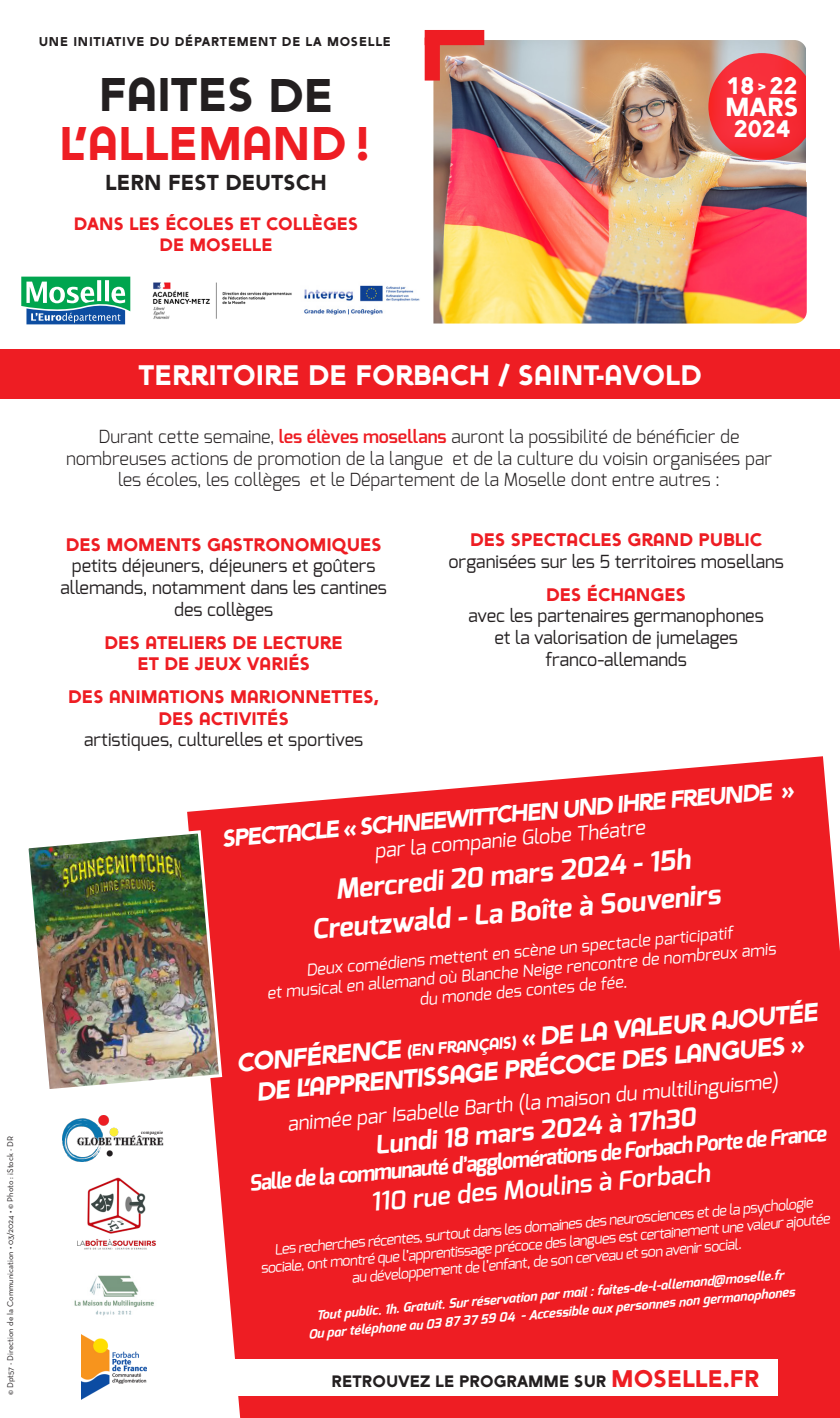
<style>
.page{position:relative;width:840px;height:1418px;background:#fff}
.page>*{position:absolute;margin:0;border:0;box-sizing:border-box;transform-origin:0 0}
.t1{font:46.8px "Arya Single";color:#ee1d23}
.t2{font:46.8px "Arya Single";color:#231f20}
.t3{font:28px "Arya Single";color:#fff}
.t4{font:700 27.2px "Exo";color:#fff}
.t5{font:26px "Arya Single";color:#fff}
.t6{font:25.4px/30.6px "Arya Single";color:#fff;text-align:center}
.t7{font:600 25.4px "Exo";color:#fff}
.t8{font:700 25.4px "Exo";color:#fff}
.t9{font:23.8px "Arya Single";color:#fff}
.t10{font:23.6px "Arya Single";color:#fff}
.t11{font:700 21.8px "Exo";color:#fff;scale:.94 1}
.t12{font:21.4px "Arya Single";color:#231f20}
.t13{font:20px "Exo";color:#fff}
.t14{font:18px/21.6px "Exo";color:#231f20;text-align:center}
.t15{font:300 18px/21.6px "Exo";color:#231f20;text-align:center}
.t16{font:18px/21.6px "Arya Single";color:#ee1d23;text-align:center}
.t17{font:17.8px/21.2px "Arya Single";color:#ee1d23;text-align:center}
.t18{font:16.4px "Exo";color:#fff}
.t19{font:16.4px "Arya Single";color:#231f20}
.t20{font:14.6px "Exo";color:#fff}
.t21{font:italic 700 12.8px/18.2px "Exo";color:#fff;text-align:center}
.t22{font:12.6px "Arya Single";letter-spacing:.06em;color:#231f20}
.t23{font:8.4px "Neutra Text";color:#231f20}
.s1{font-size:13.6px}
.s2{font-weight:600;color:#ee1d23}
.s3{font-family:"Arya Single";color:#ee1d23}
.s4{font-family:"Exo";color:#231f20}
.s5{font-size:16.4px}
.s6{font-size:23.8px;color:#ee1d23}
</style>
<div class="page">
<div style="left:0;top:350px;width:839px;height:49px;background:#ee1d23"></div>
<svg style="left:187px;top:756px;width:652px;height:661px;fill:#ee1d23"></svg>
<img style="left:28px;top:828px;width:196px;height:265px">
<img style="left:433px;top:40px;width:373px;height:283px">
<img style="left:152px;top:282px;width:140px;height:37px">
<svg style="left:21px;top:276px;width:109px;height:48px"></svg>
<div style="left:708px;top:53px;width:107px;height:107px;background:linear-gradient(to bottom,#f8323d,#f42730);border-radius:50%"></div>
<div style="left:806px;top:28px;width:33px;height:154px;background:#fff"></div>
<div style="left:424px;top:38px;width:15px;height:43px;background:#ee1d23"></div>
<div style="left:424px;top:30px;width:60px;height:15px;background:#ee1d23"></div>
<img style="left:304px;top:285px;width:116px;height:30px">
<img style="left:62px;top:1115px;width:102px;height:46px">
<img style="left:77px;top:1177px;width:79px;height:73px">
<img style="left:74px;top:1275px;width:80px;height:41px">
<img style="left:82px;top:1334px;width:64px;height:65px">
<div style="left:216px;top:1358px;width:561px;height:37px;background:#fff"></div>
<p class="t22" style="left:39px;top:34px;width:353px">UNE INITIATIVE DU DÉPARTEMENT DE LA MOSELLE</p>
<p class="t2" style="left:99px;top:65px;width:235px">FAITES DE</p>
<p class="t1" style="left:59px;top:114px;width:315px">L’ALLEMAND!</p>
<p class="t12" style="left:105px;top:169px;width:223px">LERN FEST DEUTSCH</p>
<p class="t17" style="left:74px;top:213px;width:286px">DANS LES ÉCOLES ET COLLÈGES<br>DE MOSELLE</p>
<p class="t9" style="left:726px;top:71px;width:73px">18<span class="s1">&gt;</span>22</p>
<p class="t5" style="left:724px;top:91px;width:75px">MARS</p>
<p class="t9" style="left:733px;top:114px;width:58px">2024</p>
<p class="t23" style="left:5px;top:1395px;width:261px;rotate:-90deg">© Dpt57 - Direction de la Communication • 03/2024 • © Photo : iStock - DR</p>
<p class="t3" style="left:138px;top:358px;width:564px">TERRITOIRE DE FORBACH / SAINT-AVOLD</p>
<p class="t15" style="left:66px;top:426px;width:707px">Durant cette semaine, <span class="s2">les élèves mosellans</span> auront la possibilité de bénéficier de nombreuses actions de promotion de la langue et de la culture du voisin organisées par les écoles, les collèges et le Département de la Moselle dont entre autres :</p>
<p class="t14" style="left:60px;top:533px;width:328px"><span class="s3">DES MOMENTS GASTRONOMIQUES </span>petits déjeuners, déjeuners et goûters allemands, notamment dans les cantines des collèges</p>
<p class="t16" style="left:105px;top:631px;width:240px">DES ATELIERS DE LECTURE<br>ET DE JEUX VARIÉS</p>
<p class="t16" style="left:68px;top:686px;width:312px">DES ANIMATIONS MARIONNETTES,<br>DES ACTIVITÉS<br><span class="s4">artistiques, culturelles et sportives</span></p>
<p class="t14" style="left:448px;top:529px;width:337px"><span class="s3">DES SPECTACLES GRAND PUBLIC </span>organisées sur les 5 territoires mosellans</p>
<p class="t14" style="left:468px;top:583px;width:297px"><span class="s3">DES ÉCHANGES<br></span>avec les partenaires germanophones et la valorisation de jumelages franco-allemands</p>
<p class="t10" style="left:220px;top:824px;width:575px;rotate:-5deg">SPECTACLE « SCHNEEWITTCHEN UND IHRE FREUNDE »</p>
<p class="t13" style="left:373px;top:838px;width:273px;rotate:-5deg">par la companie Globe Théatre</p>
<p class="t4" style="left:334px;top:872px;width:357px;rotate:-5deg">Mercredi 20 mars 2024 - 15h</p>
<p class="t4" style="left:310px;top:912px;width:411px;rotate:-5deg">Creutzwald - La Boîte à Souvenirs</p>
<p class="t18" style="left:305px;top:959px;width:430px;rotate:-5deg">Deux comédiens mettent en scène un spectacle participatif</p>
<p class="t18" style="left:266px;top:982px;width:512px;rotate:-5deg">et musical en allemand où Blanche Neige rencontre de nombreux amis</p>
<p class="t18" style="left:418px;top:989px;width:210px;rotate:-5deg">du monde des contes de fée.</p>
<p class="t6" style="left:235px;top:1047px;width:585px;rotate:-5deg">CONFÉRENCE <span class="s5">(EN FRANÇAIS)</span> « DE LA VALEUR AJOUTÉE<br>DE L’APPRENTISSAGE PRÉCOCE DES LANGUES »</p>
<p class="t13" style="left:286px;top:1110px;width:494px;rotate:-5deg">animée par Isabelle Barth (la maison du multilinguisme)</p>
<p class="t8" style="left:373px;top:1128px;width:323px;rotate:-5deg">Lundi 18 mars 2024 à 17h30</p>
<p class="t11" style="left:248px;top:1169px;width:617px;rotate:-5deg">Salle de la communauté d’agglomérations de Forbach Porte de France</p>
<p class="t7" style="left:369px;top:1185px;width:341px;rotate:-5deg">110 rue des Moulins à Forbach</p>
<p class="t20" style="left:273px;top:1240px;width:542px;rotate:-5deg">Les recherches récentes, surtout dans les domaines des neurosciences et de la psychologie</p>
<p class="t20" style="left:259px;top:1258px;width:572px;rotate:-5deg">sociale, ont montré que l’apprentissage précoce des langues est certainement une valeur ajoutée</p>
<p class="t20" style="left:351px;top:1268px;width:393px;rotate:-5deg">au développement de l’enfant, de son cerveau et son avenir social.</p>
<p class="t21" style="left:305px;top:1307px;width:489px;rotate:-5deg">Tout public. 1h. Gratuit. Sur réservation par mail : faites-de-l-allemand@moselle.fr<br>Ou par téléphone au 03 87 37 59 04 - Accessible aux personnes non germanophones</p>
<p class="t19" style="left:331px;top:1371px;width:429px">RETROUVEZ LE PROGRAMME SUR <span class="s6">MOSELLE.FR</span></p>
</div>
